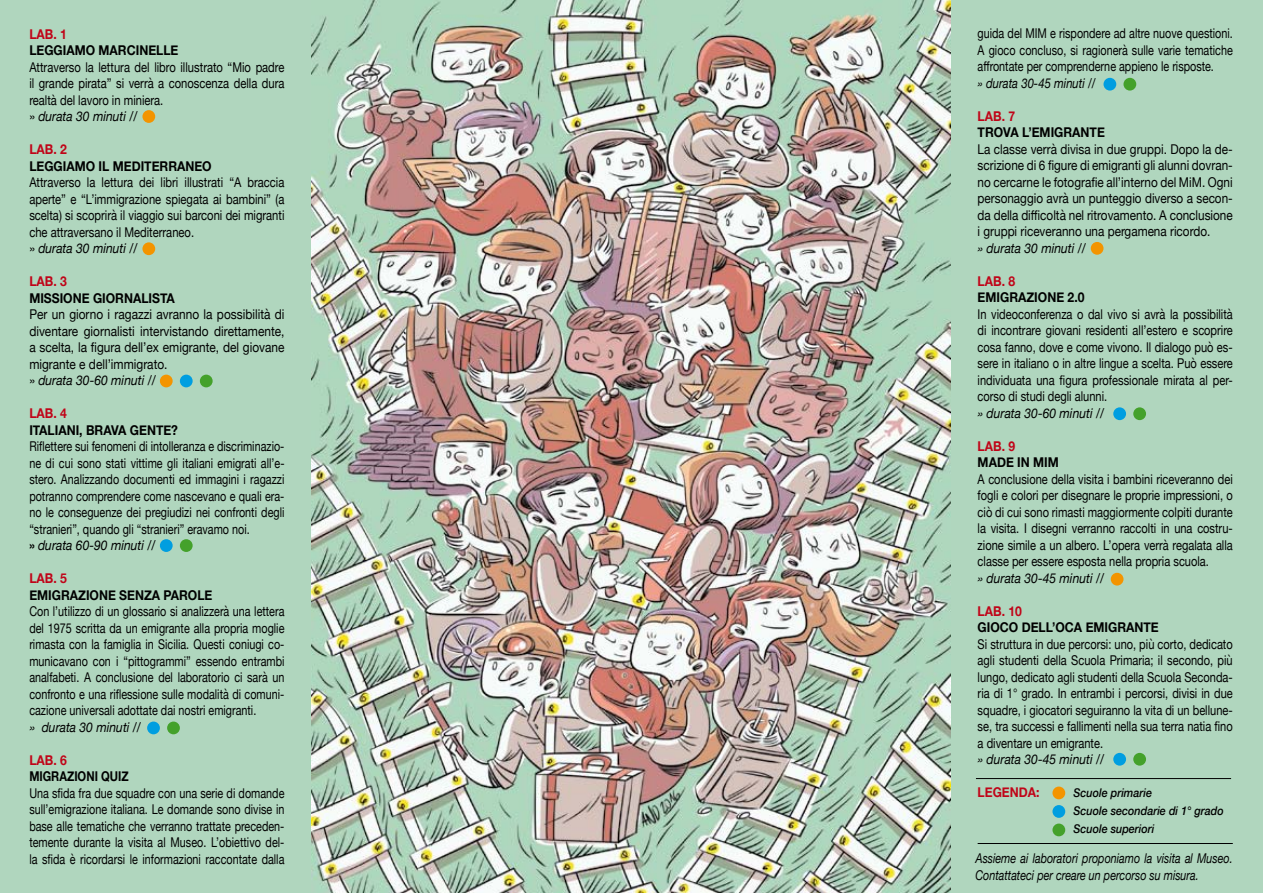
<style>
.page{position:relative;width:1263px;height:893px;background:#b0d6be}
.page>*{position:absolute;margin:0;border:0;box-sizing:border-box;transform-origin:0 0}
.t1{font:13.5px/16.5px "Helvetica Neue";color:#000;text-align:justify;scale:.8 1}
.t2{font:13.5px/16.5px "Helvetica Neue";color:#000;text-align:justify;scale:.82 1}
.t3{font:13.5px/16.5px "Helvetica Neue";color:#000;scale:.83 1}
.t4{font:13.5px/16.5px "Helvetica Neue";color:#000;text-align:justify;scale:.87 1}
.t5{font:13.5px/16.5px "Helvetica Neue";color:#000;scale:.88 1}
.t6{font:700 13.5px "Helvetica Neue";color:#000;scale:.9 1}
.t7{font:italic 13.5px "Helvetica Neue";color:#000;scale:.9 1}
.t8{font:italic 13.5px/16.5px "Helvetica Neue";color:#000;scale:.8 1}
.t9{font:700 13.5px "Helvetica Neue";color:#c00418;scale:.9 1}
.t10{font:italic 13.5px "Helvetica Neue";color:#000;scale:.84 1}
.t11{font:700 13.5px "Helvetica Neue";color:#000;scale:.83 1}
.t12{font:italic 500 12px/18px "Helvetica Neue";color:#000;scale:.9 1}
.s1{font-style:italic}
.s2{font-weight:700}
</style>
<div class="page">
<img style="left:312px;top:0;width:638px;height:893px">
<div style="left:1052px;top:787px;width:13px;height:12px;background:#f39400;border-radius:50%"></div>
<div style="left:1052px;top:805px;width:13px;height:13px;background:#009ee0;border-radius:50%"></div>
<div style="left:1052px;top:824px;width:13px;height:12px;background:#44a12b;border-radius:50%"></div>
<div style="left:142px;top:110px;width:13px;height:13px;background:#f39400;border-radius:50%"></div>
<div style="left:142px;top:242px;width:13px;height:13px;background:#f39400;border-radius:50%"></div>
<div style="left:160px;top:375px;width:13px;height:12px;background:#f39400;border-radius:50%"></div>
<div style="left:180px;top:375px;width:13px;height:12px;background:#009ee0;border-radius:50%"></div>
<div style="left:200px;top:375px;width:13px;height:12px;background:#44a12b;border-radius:50%"></div>
<div style="left:160px;top:539px;width:13px;height:13px;background:#009ee0;border-radius:50%"></div>
<div style="left:180px;top:539px;width:13px;height:13px;background:#44a12b;border-radius:50%"></div>
<div style="left:147px;top:722px;width:13px;height:12px;background:#009ee0;border-radius:50%"></div>
<div style="left:167px;top:722px;width:13px;height:12px;background:#44a12b;border-radius:50%"></div>
<div style="left:1113px;top:407px;width:13px;height:13px;background:#009ee0;border-radius:50%"></div>
<div style="left:1133px;top:407px;width:13px;height:13px;background:#44a12b;border-radius:50%"></div>
<div style="left:1091px;top:242px;width:12px;height:13px;background:#f39400;border-radius:50%"></div>
<hr style="left:976px;top:778px;width:255px;height:1px;background:#000">
<div style="left:1103px;top:78px;width:13px;height:13px;background:#009ee0;border-radius:50%"></div>
<div style="left:1123px;top:78px;width:13px;height:13px;background:#44a12b;border-radius:50%"></div>
<div style="left:1111px;top:573px;width:12px;height:12px;background:#f39400;border-radius:50%"></div>
<div style="left:1113px;top:753px;width:13px;height:13px;background:#009ee0;border-radius:50%"></div>
<div style="left:1133px;top:753px;width:13px;height:13px;background:#44a12b;border-radius:50%"></div>
<hr style="left:978px;top:843px;width:255px;height:1px;background:#000">
<p class="t9" style="left:29px;top:23px;width:43px">LAB. 1</p>
<p class="t6" style="left:29px;top:40px;width:167px">LEGGIAMO MARCINELLE</p>
<p class="t3" style="left:29px;top:59px;width:309px">Attraverso la lettura del libro illustrato “Mio padre il grande pirata” si verrà a conoscenza della dura realtà del lavoro in miniera.<br>» <span class="s1">durata 30 minuti //</span></p>
<p class="t9" style="left:29px;top:139px;width:43px">LAB. 2</p>
<p class="t6" style="left:29px;top:155px;width:204px">LEGGIAMO IL MEDITERRANEO</p>
<p class="t3" style="left:29px;top:175px;width:309px">Attraverso la lettura dei libri illustrati “A braccia aperte” e “L’immigrazione spiegata ai bambini” (a scelta) si scoprirà il viaggio sui barconi dei migranti che attraversano il Mediterraneo.<br>» <span class="s1">durata 30 minuti //</span></p>
<p class="t9" style="left:29px;top:271px;width:43px">LAB. 3</p>
<p class="t6" style="left:29px;top:287px;width:43px">MISSIONE</p>
<p class="t6" style="left:93px;top:287px;width:10px">GIORN</p>
<p class="t6" style="left:133px;top:287px;width:48px">ALI STA</p>
<p class="t5" style="left:29px;top:307px;width:291px">Per un giorno i ragazzi avranno la possibilità di diventare giornalisti intervistando direttamente, a scelta, la figura dell’ex emigrante, del giovane migrante e dell’immigrato.<br>» <span class="s1">durata 30-60 minuti //</span></p>
<p class="t9" style="left:29px;top:403px;width:43px">LAB. 4</p>
<p class="t6" style="left:29px;top:419px;width:122px">ITALIANI , BRAVA GENTE</p>
<p class="t6" style="left:171px;top:419px;width:9px">?</p>
<p class="t1" style="left:29px;top:439px;width:320px;text-align:left">Riflettere sui fenomeni di intolleranza e discriminazio&shy;ne di cui sono stati vittime gli italiani emigrati all’e&shy;stero. Analizzando documenti ed immagini i ragazzi potranno comprendere come nascevano e quali era&shy;no le conseguenze dei pregiudizi nei confronti degli “stranieri”, quando gli “stranieri” eravamo noi.<br><span class="s2">»</span> <span class="s1">durata 60-90 minuti //</span></p>
<p class="t9" style="left:29px;top:568px;width:43px">LAB. 5</p>
<p class="t6" style="left:29px;top:584px;width:72px">EMIGRAZIONE</p>
<p class="t6" style="left:119px;top:584px;width:77px">SEN ZA PAROLE</p>
<p class="t1" style="left:29px;top:604px;width:320px">Con l’utilizzo di un glossario si analizzerà una lettera del 1975 scritta da un emigrante alla propria moglie rimasta con la famiglia in Sicilia. Questi coniugi co&shy;municavano con i “pittogrammi” essendo entrambi analfabeti. A conclusione del laboratorio ci sarà un confronto e una riflessione sulle modalità di comuni&shy;cazione universali adottate dai nostri emigranti.</p>
<p class="t7" style="left:29px;top:717px;width:126px">» durata 30 minuti //</p>
<p class="t9" style="left:29px;top:749px;width:43px">LAB. 6</p>
<p class="t11" style="left:29px;top:766px;width:119px">MIGRAZIONI QUIZ</p>
<p class="t1" style="left:29px;top:785px;width:320px">Una sfida fra due squadre con una serie di domande sull’emigrazione italiana. Le domande sono divise in base alle tematiche che verranno trattate preceden&shy;temente durante la visita al Museo. L’obiettivo del&shy;la sfida è ricordarsi le informazioni raccontate dalla</p>
<p class="t1" style="left:978px;top:26px;width:320px">guida del MIM e rispondere ad altre nuove questioni.<br>A gioco concluso, si ragionerà sulle varie tematiche affrontate per comprenderne appieno le risposte.</p>
<p class="t10" style="left:978px;top:73px;width:142px">» durata 30-45 minuti //</p>
<p class="t9" style="left:978px;top:105px;width:43px">LAB. 7</p>
<p class="t6" style="left:978px;top:122px;width:11px">TRO</p>
<p class="t6" style="left:1003px;top:122px;width:96px">VA L’EMIGRANTE</p>
<p class="t4" style="left:978px;top:142px;width:295px">La classe verrà divisa in due gruppi. Dopo la de&shy;scrizione di 6 figure di emigranti gli alunni dovran&shy;no cercarne le fotografie all’interno del MiM. Ogni personaggio avrà un punteggio diverso a secon&shy;da della difficoltà nel ritrovamento. A conclusione i gruppi riceveranno una pergamena ricordo.</p>
<p class="t7" style="left:978px;top:238px;width:122px">» durata 30 minuti //</p>
<p class="t9" style="left:978px;top:270px;width:43px">LAB. 8</p>
<p class="t6" style="left:978px;top:287px;width:72px">EMIGRAZIONE</p>
<p class="t6" style="left:1067px;top:287px;width:20px">2.0</p>
<p class="t2" style="left:978px;top:307px;width:313px">In videoconferenza o dal vivo si avrà la possibilità di incontrare giovani residenti all’estero e scoprire cosa fanno, dove e come vivono. Il dialogo può es&shy;sere in italiano o in altre lingue a scelta. Può essere individuata una figura professionale mirata al per&shy;corso di studi degli alunni.</p>
<p class="t7" style="left:978px;top:403px;width:142px">» durata 30-60 minuti //</p>
<p class="t9" style="left:978px;top:435px;width:43px">LAB. 9</p>
<p class="t6" style="left:978px;top:452px;width:90px">MADE IN MIM</p>
<p class="t2" style="left:978px;top:472px;width:313px">A conclusione della visita i bambini riceveranno dei fogli e colori per disegnare le proprie impressioni, o ciò di cui sono rimasti maggiormente colpiti durante la visita. I disegni verranno raccolti in una costru&shy;zione simile a un albero. L’opera verrà regalata alla classe per essere esposta nella propria scuola.</p>
<p class="t7" style="left:978px;top:568px;width:142px">» durata 30-45 minuti //</p>
<p class="t9" style="left:978px;top:600px;width:51px">LAB. 10</p>
<p class="t6" style="left:978px;top:617px;width:203px">GIOCO DELL’OCA EMIGRANTE</p>
<p class="t2" style="left:978px;top:637px;width:313px">Si struttura in due percorsi: uno, più corto, dedicato agli studenti della Scuola Primaria; il secondo, più lungo, dedicato agli studenti della Scuola Seconda&shy;ria di 1° grado. In entrambi i percorsi, divisi in due squadre, i giocatori seguiranno la vita di un bellune&shy;se, tra successi e fallimenti nella sua terra natia fino a diventare un emigrante.</p>
<p class="t7" style="left:978px;top:750px;width:142px">» durata 30-45 minuti //</p>
<p class="t9" style="left:978px;top:782px;width:70px">LEGENDA:</p>
<p class="t12" style="left:1073px;top:783px;width:169px">Scuole primarie<br>Scuole secondarie di 1° grado<br>Scuole superiori</p>
<p class="t8" style="left:975px;top:851px;width:323px">Assieme ai laboratori proponiamo la visita al Museo.<br>Contattateci per creare un percorso su misura.</p>
</div>
